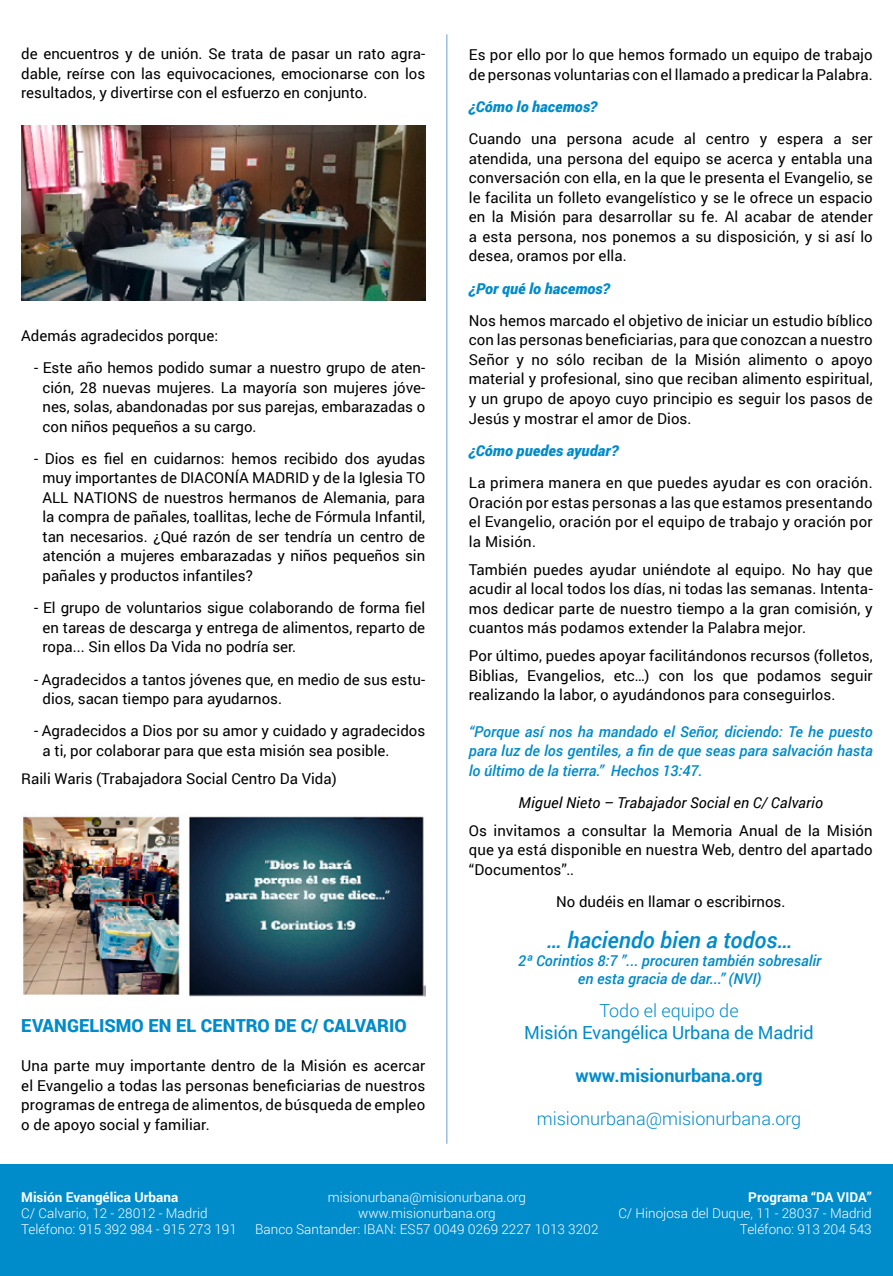
<style>
.page{position:relative;width:893px;height:1276px;background:#fff}
.page>*{position:absolute;margin:0;border:0;box-sizing:border-box;transform-origin:0 0}
.t1{font:italic 500 22.5px "Roboto";color:#008bcb}
.t2{font:300 18px "Roboto";color:#008bcb}
.t3{font:900 18px "Roboto";letter-spacing:.005em;color:#008bcb}
.t4{font:18px "Roboto";letter-spacing:-.01em;color:#008bcb}
.t5{font:700 18px "Roboto";color:#008bcb}
.t6{font:15px/19.5px "Roboto";color:#000;text-align:justify}
.t7{font:italic 500 15px/19.5px "Roboto";color:#008bcb;text-align:center}
.t8{font:italic 900 15px "Roboto";letter-spacing:.01em;color:#008bcb}
.t9{font:italic 15px "Roboto";letter-spacing:.01em;color:#000}
.t10{font:300 13.5px/16.2px "Roboto";color:#fff}
.t11{font:700 13.5px "Roboto";color:#fff}
</style>
<div class="page">
<div style="left:0;top:1163px;width:893px;height:113px;background:#008bcb"></div>
<hr style="left:446px;top:34px;width:1px;height:1109px;background:#649ed5">
<img style="left:21px;top:125px;width:404px;height:176px">
<img style="left:22px;top:815px;width:403px;height:182px">
<p class="t6" style="left:21px;top:44px;width:405px">de encuentros y de unión. Se trata de pasar un rato agra&shy;dable, reírse con las equivocaciones, emocionarse con los resultados, y divertirse con el esfuerzo en conjunto.</p>
<p class="t6" style="left:21px;top:325px;width:198px">Además agradecidos porque:</p>
<p class="t6" style="left:43px;top:357px;width:384px;text-indent:-9px">- Este año hemos podido sumar a nuestro grupo de aten&shy;ción, 28 nuevas mujeres. La mayoría son mujeres jóve&shy;nes, solas, abandonadas por sus parejas, embarazadas o con niños pequeños a su cargo.</p>
<p class="t6" style="left:43px;top:448px;width:384px;text-indent:-9px">- Dios es fiel en cuidarnos: hemos recibido dos ayudas muy importantes de DIACONÍA MADRID y de la Iglesia TO ALL NATIONS de nuestros hermanos de Alemania, para la compra de pañales, toallitas, leche de Fórmula Infantil, tan necesarios. ¿Qué razón de ser tendría un centro de atención a mujeres embarazadas y niños pequeños sin pañales y productos infantiles?</p>
<p class="t6" style="left:43px;top:597px;width:384px;text-indent:-9px">- El grupo de voluntarios sigue colaborando de forma fiel en tareas de descarga y entrega de alimentos, reparto de ropa... Sin ellos Da Vida no podría ser.</p>
<p class="t6" style="left:43px;top:669px;width:384px;text-indent:-9px">- Agradecidos a tantos jóvenes que, en medio de sus estu&shy;dios, sacan tiempo para ayudarnos.</p>
<p class="t6" style="left:43px;top:720px;width:384px;text-indent:-9px">- Agradecidos a Dios por su amor y cuidado y agradecidos a ti, por colaborar para que esta misión sea posible.</p>
<p class="t6" style="left:21px;top:768px;width:317px">Raili Waris (Trabajadora Social Centro Da Vida)</p>
<p class="t3" style="left:21px;top:1013px;width:387px">EVANGELISMO EN EL CENTRO DE C/ CALVARIO</p>
<p class="t6" style="left:21px;top:1055px;width:405px">Una parte muy importante dentro de la Misión es acercar el Evangelio a todas las personas beneficiarias de nuestros programas de entrega de alimentos, de búsqueda de empleo o de apoyo social y familiar.</p>
<p class="t6" style="left:469px;top:45px;width:405px">Es por ello por lo que hemos formado un equipo de trabajo de personas voluntarias con el llamado a predicar la Palabra.</p>
<p class="t8" style="left:469px;top:96px;width:130px">¿Cómo lo hacemos?</p>
<p class="t6" style="left:469px;top:129px;width:405px">Cuando una persona acude al centro y espera a ser atendida, una persona del equipo se acerca y entabla una conversación con ella, en la que le presenta el Evangelio, se le facilita un folleto evangelístico y se le ofrece un espacio en la Misión para desarrollar su fe. Al acabar de atender a esta persona, nos ponemos a su disposición, y si así lo desea, oramos por ella.</p>
<p class="t8" style="left:469px;top:278px;width:142px">¿Por qué lo hacemos?</p>
<p class="t6" style="left:469px;top:310px;width:405px">Nos hemos marcado el objetivo de iniciar un estudio bíblico con las personas beneficiarias, para que conozcan a nuestro Señor y no sólo reciban de la Misión alimento o apoyo material y profesional, sino que reciban alimento espiritual, y un grupo de apoyo cuyo principio es seguir los pasos de Jesús y mostrar el amor de Dios.</p>
<p class="t8" style="left:469px;top:440px;width:151px">¿Cómo puedes ayudar?</p>
<p class="t6" style="left:469px;top:472px;width:405px">La primera manera en que puedes ayudar es con oración.<br>Oración por estas personas a las que estamos presentando el Evangelio, oración por el equipo de trabajo y oración por la Misión.</p>
<p class="t6" style="left:469px;top:559px;width:405px">También puedes ayudar uniéndote al equipo. No hay que acudir al local todos los días, ni todas las semanas. Intenta&shy;mos dedicar parte de nuestro tiempo a la gran comisión, y cuantos más podamos extender la Palabra mejor.</p>
<p class="t6" style="left:469px;top:645px;width:405px">Por último, puedes apoyar facilitándonos recursos (folletos, Biblias, Evangelios, etc…) con los que podamos seguir realizando la labor, o ayudándonos para conseguirlos.</p>
<p class="t7" style="left:469px;top:721px;width:405px;text-align:justify">“Porque así nos ha mandado el Señor, diciendo: Te he puesto para luz de los gentiles, a fin de que seas para salvación hasta lo último de la tierra.” Hechos 13:47.</p>
<p class="t9" style="left:518px;top:792px;width:306px">Miguel Nieto – Trabajador Social en C/ Calvario</p>
<p class="t6" style="left:469px;top:820px;width:405px">Os invitamos a consultar la Memoria Anual de la Misión que ya está disponible en nuestra Web, dentro del apartado “Documentos”..</p>
<p class="t6" style="left:556px;top:891px;width:231px">No dudéis en llamar o escribirnos.</p>
<h1 class="t1" style="left:547px;top:924px;width:247px">… haciendo bien a todos…</h1>
<p class="t7" style="left:518px;top:951px;width:305px;line-height:18px">2ª Corintios 8:7 ”... procuren también sobresalir en esta gracia de dar...” (NVI)</p>
<p class="t2" style="left:599px;top:998px;width:141px">Todo el equipo de</p>
<p class="t4" style="left:524px;top:1019px;width:291px">Misión Evangélica Urbana de Madrid</p>
<p class="t5" style="left:575px;top:1063px;width:189px">www.misionurbana.org</p>
<p class="t2" style="left:537px;top:1106px;width:266px">misionurbana@misionurbana.org</p>
<p class="t11" style="left:21px;top:1187px;width:159px">Misión Evangélica Urbana</p>
<p class="t10" style="left:21px;top:1204px;width:217px">C/ Calvario, 12 - 28012 - Madrid<br>Teléfono: 915 392 984 - 915 273 191</p>
<p class="t10" style="left:255px;top:1188px;width:345px;text-align:center">misionurbana@misionurbana.org<br>www.misionurbana.org<br>Banco Santander: IBAN: ES57 0049 0269 2227 1013 3202</p>
<p class="t11" style="left:748px;top:1187px;width:125px">Programa “DA VIDA”</p>
<p class="t10" style="left:618px;top:1204px;width:255px;text-align:right">C/ Hinojosa del Duque, 11 - 28037 - Madrid<br>Teléfono: 913 204 543</p>
</div>
